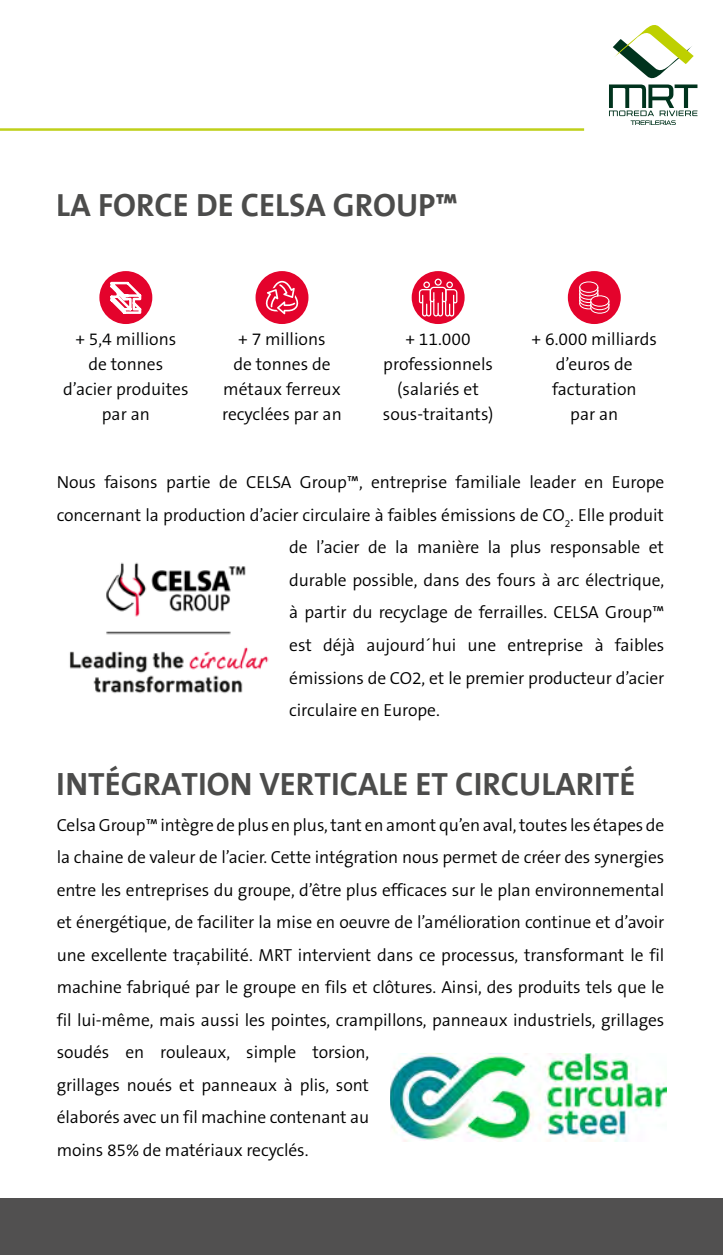
<style>
.page{position:relative;width:723px;height:1255px;background:#fff}
.page>*{position:absolute;margin:0;border:0;box-sizing:border-box;transform-origin:0 0}
.t1{font:700 32.5px "The Sans";color:#4a4a49}
.t2{font:300 17.5px/32.5px "The Sans B4";letter-spacing:-.005em;color:#000;text-align:center}
.t3{font:300 17.5px/25px "The Sans B4";color:#010202;text-align:center}
</style>
<div class="page">
<hr style="left:0;top:128px;width:584px;height:3px;background:#bfd01a">
<div style="left:0;top:1198px;width:723px;height:56px;background:#515050"></div>
<svg style="left:609px;top:25px;width:88px;height:100px"></svg>
<div style="left:99px;top:271px;width:53px;height:53px;background:#e4032c;border-radius:50%"></div>
<svg style="left:110px;top:281px;width:32px;height:33px"></svg>
<div style="left:255px;top:271px;width:53px;height:53px;background:#e4032c;border-radius:50%"></div>
<svg style="left:265px;top:281px;width:34px;height:33px"></svg>
<div style="left:412px;top:271px;width:53px;height:53px;background:#e4032c;border-radius:50%"></div>
<svg style="left:419px;top:280px;width:38px;height:36px"></svg>
<div style="left:568px;top:271px;width:53px;height:53px;background:#e4032c;border-radius:50%"></div>
<svg style="left:579px;top:281px;width:30px;height:33px"></svg>
<img style="left:69px;top:562px;width:200px;height:132px">
<img style="left:391px;top:1053px;width:275px;height:88px">
<h1 class="t1" style="left:57px;top:177px;width:403px">LA FORCE DE CELSA GROUP™</h1>
<p class="t3" style="left:63px;top:327px;width:127px">+ 5,4 millions<br>de tonnes d’acier produites par an</p>
<p class="t2" style="left:222px;top:327px;width:121px;line-height:25px">+ 7 millions<br>de tonnes de métaux ferreux recyclées par an</p>
<p class="t2" style="left:383px;top:327px;width:112px;line-height:25px">+ 11.000 professionnels (salariés et sous-traitants)</p>
<p class="t2" style="left:532px;top:327px;width:127px;line-height:25px">+ 6.000 milliards d’euros de facturation<br>par an</p>
<p class="t2" style="left:57px;top:467px;width:609px">Nous faisons partie de CELSA Group™, entreprise familiale leader en Europe</p>
<p class="t2" style="left:57px;top:499px;width:609px">concernant la production d’acier circulaire à faibles émissions de CO<sub>2</sub>. Elle produit</p>
<p class="t2" style="left:289px;top:532px;width:376px">de l’acier de la manière la plus responsable et</p>
<p class="t2" style="left:289px;top:564px;width:376px">durable possible, dans des fours à arc électrique,</p>
<p class="t2" style="left:289px;top:597px;width:377px">à partir du recyclage de ferrailles. CELSA Group™</p>
<p class="t2" style="left:289px;top:629px;width:376px">est déjà aujourd´hui une entreprise à faibles</p>
<p class="t2" style="left:289px;top:662px;width:377px">émissions de CO2, et le premier producteur d’acier</p>
<p class="t2" style="left:289px;top:694px;width:152px">circulaire en Europe.</p>
<h1 class="t1" style="left:57px;top:756px;width:580px">INTÉGRATION VERTICALE ET CIRCULARITÉ</h1>
<p class="t2" style="left:57px;top:809px;width:609px;text-align:left">Celsa Group™ intègre de plus en plus, tant en amont qu’en aval, toutes les étapes de la chaine de valeur de l’acier. Cette intégration nous permet de créer des synergies entre les entreprises du groupe, d’être plus efficaces sur le plan environnemental et énergétique, de faciliter la mise en oeuvre de l’amélioration continue et d’avoir une excellente traçabilité. MRT intervient dans ce processus, transformant le fil machine fabriqué par le groupe en fils et clôtures. Ainsi, des produits tels que le fil lui-même, mais aussi les pointes, crampillons, panneaux industriels, grillages soudés en rouleaux, simple torsion,<br>grillages noués et panneaux à plis, sont<br>élaborés avec un fil machine contenant au<br>moins 85% de matériaux recyclés.</p>
</div>
